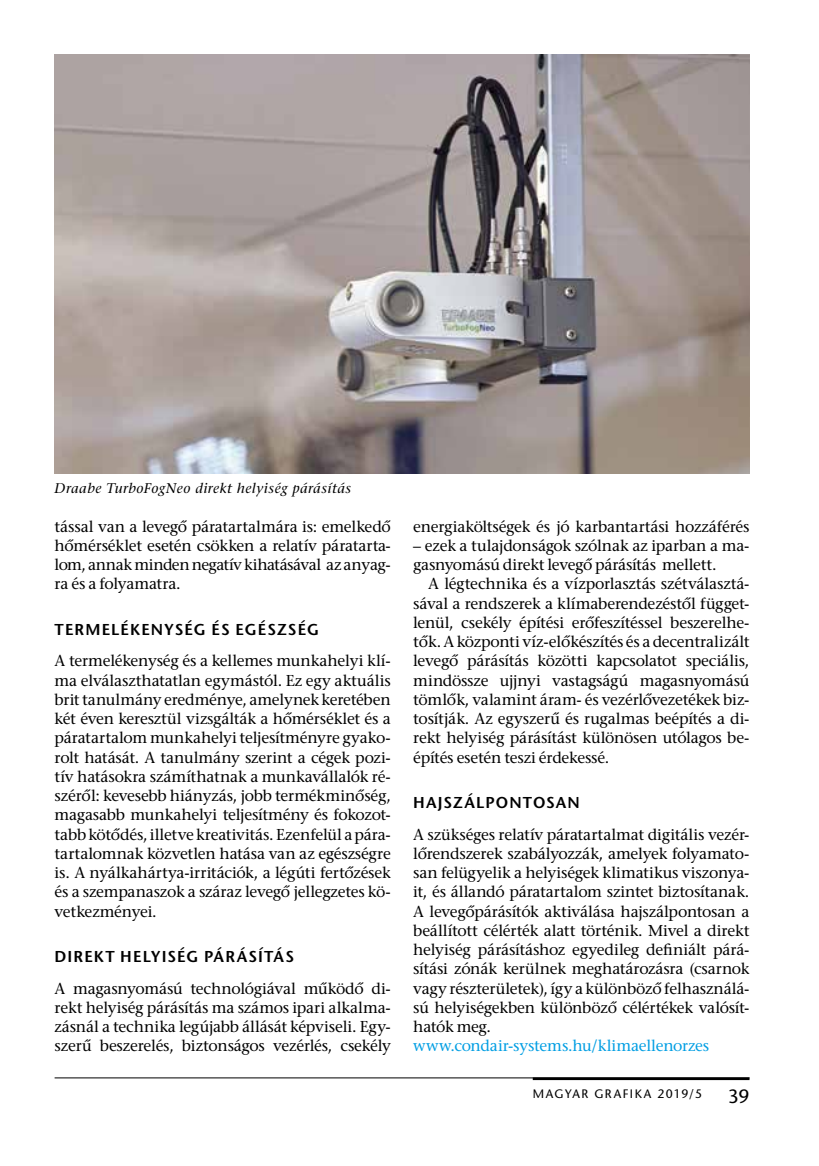
<style>
.page{position:relative;width:819px;height:1166px;background:#fff}
.page>*{position:absolute;margin:0;border:0;box-sizing:border-box;transform-origin:0 0}
.t1{font:19.25px "ITC Stone Sans";color:#000}
.t2{font:15.75px/19.2px "ITC Stone Serif";letter-spacing:-.015em;color:#000;text-align:justify}
.t3{font:600 15.75px "ITC Stone Sans";letter-spacing:.065em;color:#000}
.t4{font:15.75px "ITC Stone Serif";letter-spacing:-.01em;color:#009ee3}
.t5{font:italic 14px "ITC Stone Serif";letter-spacing:.035em;color:#000}
.t6{font:12.25px "ITC Stone Sans";letter-spacing:.12em;color:#000}
</style>
<div class="page">
<hr style="left:55px;top:1077px;width:694px;height:1px;background:#000">
<hr style="left:532px;top:1077px;width:217px;height:3px;background:#000">
<img style="left:55px;top:55px;width:694px;height:419px">
<p class="t5" style="left:55px;top:481px;width:298px">Draabe TurboFogNeo direkt helyiség párásítás</p>
<p class="t2" style="left:55px;top:519px;width:338px">tással van a levegő páratartalmára is: emelkedő hőmérséklet esetén csökken a relatív páratarta&shy;lom, annak minden negatív kihatásával az anyag&shy;ra és a folyamatra.</p>
<p class="t3" style="left:55px;top:621px;width:266px">TERMELÉKENYSÉG ÉS EGÉSZSÉG</p>
<p class="t2" style="left:55px;top:653px;width:338px">A termelékenység és a kellemes munkahelyi klí&shy;ma elválaszthatatlan egymástól. Ez egy aktuális brit tanulmány eredménye, amelynek keretében két éven keresztül vizsgálták a hőmérséklet és a páratartalom munkahelyi teljesítményre gyako&shy;rolt hatását. A tanulmány szerint a cégek pozi&shy;tív hatásokra számíthatnak a munkavállalók ré&shy;széről: kevesebb hiányzás, jobb termékminőség, magasabb munkahelyi teljesítmény és fokozot&shy;tabb kötődés, illetve kreativitás. Ezenfelül a pára&shy;tartalomnak közvetlen hatása van az egészségre is. A nyálkahártya-irritációk, a légúti fertőzések és a szempanaszok a száraz levegő jellegzetes kö&shy;vetkezményei.</p>
<p class="t3" style="left:55px;top:948px;width:241px">DIREKT HELYISÉG PÁRÁSÍTÁS</p>
<p class="t2" style="left:55px;top:980px;width:338px">A magasnyomású technológiával működő di&shy;rekt helyiség párásítás ma számos ipari alkalma&shy;zásnál a technika legújabb állását képviseli. Egy&shy;szerű beszerelés, biztonságos vezérlés, csekély</p>
<p class="t2" style="left:413px;top:519px;width:338px">energiaköltségek és jó karbantartási hozzáférés</p>
<p class="t2" style="left:413px;top:538px;width:338px">– ezek a tulajdonságok szólnak az iparban a ma&shy;gasnyomású direkt levegő párásítás mellett.</p>
<p class="t2" style="left:413px;top:576px;width:338px;text-indent:15px">A légtechnika és a vízporlasztás szétválasztá&shy;sával a rendszerek a klímaberendezéstől függet&shy;lenül, csekély építési erőfeszítéssel beszerelhe&shy;tők. A központi víz-előkészítés és a decentralizált levegő párásítás közötti kapcsolatot speciális, mindössze ujjnyi vastagságú magasnyomású tömlők, valamint áram- és vezérlővezetékek biz&shy;tosítják. Az egyszerű és rugalmas beépítés a di&shy;rekt helyiség párásítást különösen utólagos be&shy;építés esetén teszi érdekessé.</p>
<p class="t3" style="left:413px;top:794px;width:168px">HAJSZÁLPONTOSAN</p>
<p class="t2" style="left:413px;top:827px;width:338px">A szükséges relatív páratartalmat digitális vezér&shy;lőrendszerek szabályozzák, amelyek folyamato&shy;san felügyelik a helyiségek klimatikus viszonya&shy;it, és állandó páratartalom szintet biztosítanak.<br>A levegőpárásítók aktiválása hajszálpontosan a beállított célérték alatt történik. Mivel a direkt helyiség párásításhoz egyedileg definiált párá&shy;sítási zónák kerülnek meghatározásra (csarnok vagy részterületek), így a különböző felhasználá&shy;sú helyiségekben különböző célértékek valósít&shy;hatók meg.</p>
<p class="t4" style="left:413px;top:1037px;width:297px">www.condair-systems.hu/klimaellenorzes</p>
<p class="t6" style="left:532px;top:1087px;width:171px">MAGYAR GRAFIKA 2019/5</p>
<p class="t1" style="left:727px;top:1085px;width:23px">39</p>
</div>
